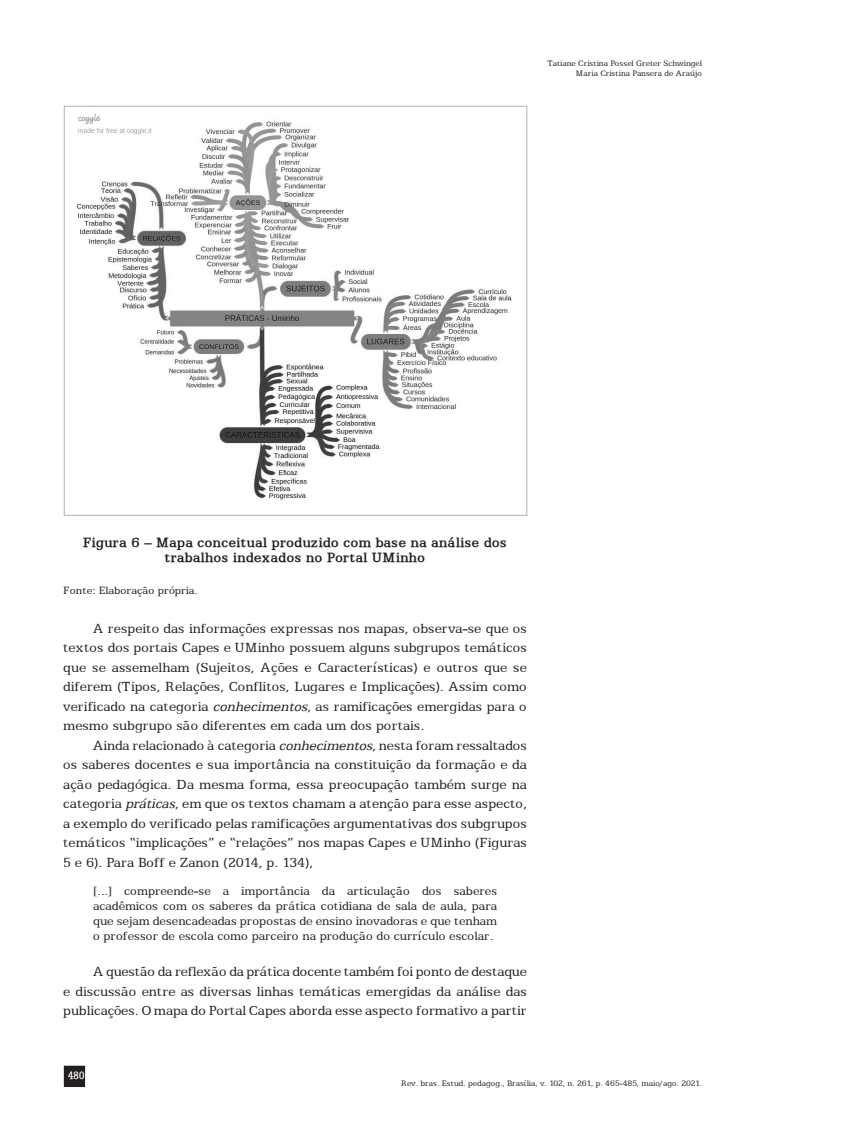
<style>
.page{position:relative;width:851px;height:1127px;background:#fff}
.page>*{position:absolute;margin:0;border:0;box-sizing:border-box;transform-origin:0 0}
.t1{font:15px/19.5px "Eggo Normal";color:#231f20;text-align:justify}
.t2{font:700 15px/15px "Eggo";color:#231f20;text-align:center}
.t3{font:13.5px/15px "Eggo Normal";color:#231f20;text-align:justify}
.t4{font:12px "Eggo Normal";color:#231f20}
.t5{font:700 12px "Eggo";color:#fff;scale:.82 1}
.t6{font:9px/10.5px "Eggo Normal";color:#231f20;text-align:right}
.s1{font-family:"Eggo";font-style:italic}
</style>
<div class="page">
<div style="left:65px;top:1066px;width:19px;height:20px;background:#231f20"></div>
<div style="left:64px;top:1066px;width:21px;height:21px;border:2px solid #231f20"></div>
<img style="left:76px;top:113px;width:436px;height:387px">
<p class="t6" style="left:547px;top:57px;width:156px">Tatiane Cristina Possel Greter Schwingel<br>Maria Cristina Pansera de Araújo</p>
<p class="t2" style="left:83px;top:533px;width:425px">Figura 6 – Mapa conceitual produzido com base na análise dos trabalhos indexados no Portal UMinho</p>
<p class="t4" style="left:63px;top:581px;width:136px">Fonte: Elaboração própria.</p>
<p class="t1" style="left:63px;top:617px;width:465px;text-indent:30px">A respeito das informações expressas nos mapas, observa-se que os textos dos portais Capes e UMinho possuem alguns subgrupos temáticos que se assemelham (Sujeitos, Ações e Características) e outros que se diferem (Tipos, Relações, Conflitos, Lugares e Implicações). Assim como verificado na categoria <span class="s1">conhecimentos</span>, as ramificações emergidas para o mesmo subgrupo são diferentes em cada um dos portais.</p>
<p class="t1" style="left:63px;top:734px;width:465px;text-indent:30px">Ainda relacionado à categoria <span class="s1">conhecimentos</span>, nesta foram ressaltados os saberes docentes e sua importância na constituição da formação e da ação pedagógica. Da mesma forma, essa preocupação também surge na categoria <span class="s1">práticas</span>, em que os textos chamam a atenção para esse aspecto, a exemplo do verificado pelas ramificações argumentativas dos subgrupos temáticos “implicações” e “relações” nos mapas Capes e UMinho (Figuras 5 e 6). Para Boff e Zanon (2014, p. 134),</p>
<p class="t3" style="left:93px;top:881px;width:405px">[...] compreende-se a importância da articulação dos saberes acadêmicos com os saberes da prática cotidiana de sala de aula, para que sejam desencadeadas propostas de ensino inovadoras e que tenham o professor de escola como parceiro na produção do currículo escolar.</p>
<p class="t1" style="left:63px;top:960px;width:465px;text-indent:30px">A questão da reflexão da prática docente também foi ponto de destaque e discussão entre as diversas linhas temáticas emergidas da análise das publicações. O mapa do Portal Capes aborda esse aspecto formativo a partir</p>
<p class="t5" style="left:68px;top:1066px;width:22px">480</p>
<p class="t6" style="left:401px;top:1076px;width:302px">Rev. bras. Estud. pedagog., Brasília, v. 102, n. 261, p. 465-485, maio/ago. 2021.</p>
</div>
